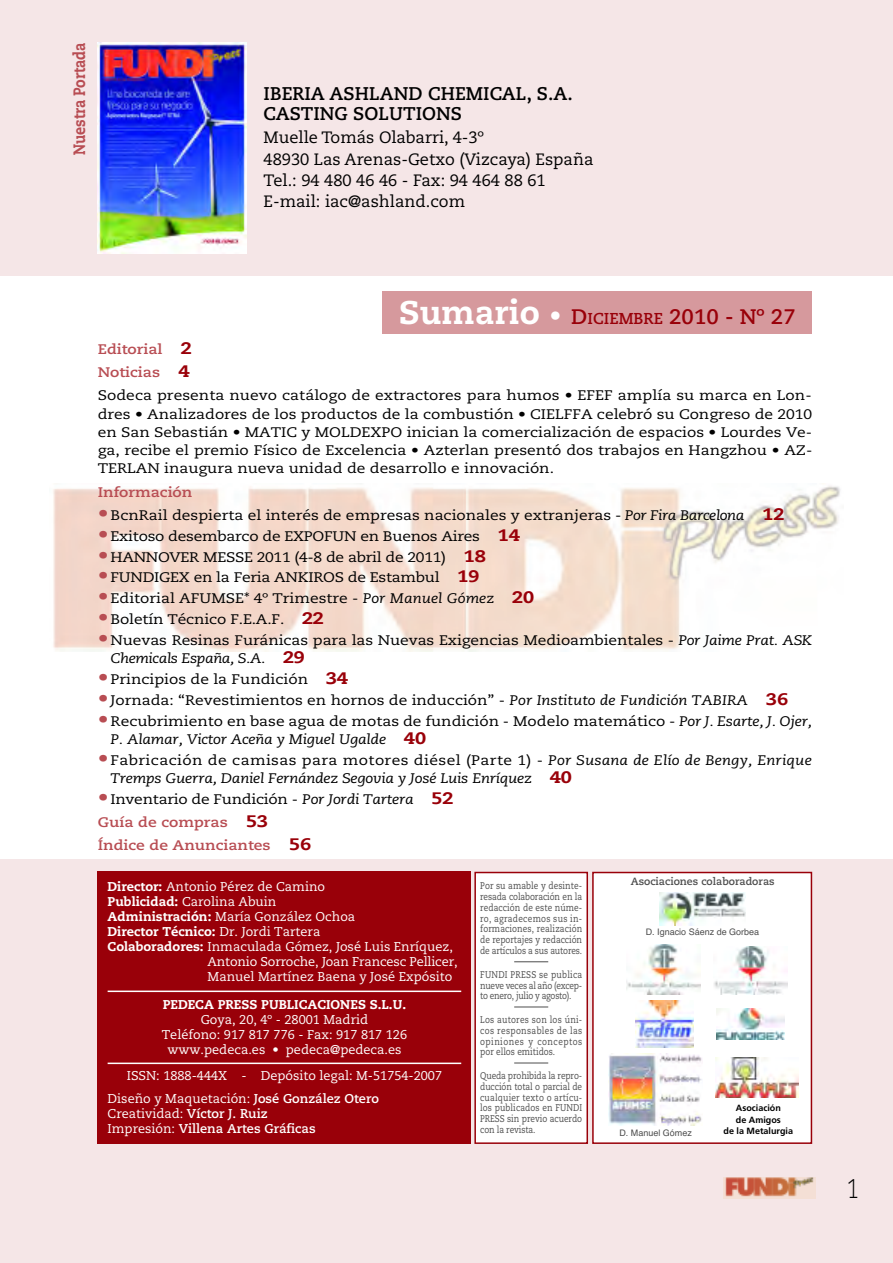
<style>
.page{position:relative;width:893px;height:1263px;background:#fff}
.page>*{position:absolute;margin:0;border:0;box-sizing:border-box;transform-origin:0 0}
.t1{font:300 27px "Caecilia";color:#000;scale:.8 1}
.t2{font:700 21px "Caecilia";color:#990009}
.t3{font:700 18.3px/19.4px "Caecilia";color:#000}
.t4{font:16.5px/21.3px "Caecilia";color:#000}
.t5{font:800 16.5px "Caecilia";color:#b84d53;scale:.85 1}
.t6{font:13.8px/18.3px "Caecilia";color:#000;scale:1.12 1}
.t7{font:italic 13.8px/18.3px "Caecilia";letter-spacing:-.015em;color:#000;scale:1.12 1}
.t8{font:700 13.8px/23.4px "Caecilia";color:#b84d53;scale:1.12 1}
.t9{font:12.75px/15px "Caecilia";color:#fff;text-align:center}
.t10{font:700 12.75px/15px "Caecilia";color:#fff}
.t11{font:800 12.75px "Caecilia";color:#fff}
.t12{font:700 10.5px "Caecilia";color:#4d4d4d}
.t13{font:9.75px/10.8px "Caecilia";letter-spacing:-.005em;color:#4d4d4d;text-align:justify;scale:.85 1}
.t14{font:9px "Helvetica";color:#4d4d4d}
.t15{font:700 9px/11.2px "Frutiger";color:#000;text-align:center}
.s1{font-weight:800;font-size:32.85px;color:#fff}
.s2{font-weight:800;font-size:24px;color:#fff}
.s3{font-size:15.75px}
.s4{font-weight:700;color:#b84d53}
.s5{font-weight:800;font-size:16.65px;color:#990009}
.s6{font-size:19.35px;color:#b84d53}
.s7{font-style:italic}
.s8{font-style:normal;font-size:19.35px;color:#b84d53}
.s9{font-style:normal}
.s10{font-weight:800;font-style:normal;font-size:16.65px;color:#990009}
.s11{font-weight:400;font-size:19.35px}
.s12{font-weight:400;color:#000}
.s13{font-weight:400;font-style:italic;color:#000}
.s14{font-weight:800}
.s15{font-weight:400}
.s16{font-weight:700}
</style>
<div class="page">
<div style="left:0;top:859px;width:893px;height:404px;background:#f5e6e7"></div>
<div style="left:475px;top:872px;width:112px;height:271px;background:#fff"></div>
<div style="left:474px;top:872px;width:114px;height:272px;border:2px solid #990009"></div>
<div style="left:593px;top:872px;width:218px;height:271px;background:#fff"></div>
<div style="left:592px;top:872px;width:220px;height:272px;border:2px solid #990009"></div>
<div style="left:0;top:0;width:893px;height:276px;background:#f5e6e7"></div>
<img style="left:724px;top:1177px;width:91px;height:22px">
<img style="left:53px;top:486px;width:787px;height:166px">
<div style="left:98px;top:872px;width:373px;height:272px;background:#990009"></div>
<hr style="left:108px;top:990px;width:353px;height:2px;background:#fff">
<hr style="left:108px;top:1062px;width:353px;height:2px;background:#fff">
<img style="left:626px;top:944px;width:75px;height:50px">
<img style="left:714px;top:946px;width:74px;height:49px">
<img style="left:659px;top:893px;width:86px;height:33px">
<img style="left:608px;top:1053px;width:94px;height:73px">
<hr style="left:514px;top:961px;width:34px;height:1px;background:#4d4d4d">
<hr style="left:514px;top:1006px;width:34px;height:1px;background:#4d4d4d">
<hr style="left:514px;top:1062px;width:34px;height:1px;background:#4d4d4d">
<div style="left:383px;top:291px;width:429px;height:43px;background:#d6999d"></div>
<img style="left:98px;top:43px;width:149px;height:210px">
<img style="left:635px;top:1000px;width:58px;height:47px">
<svg style="left:715px;top:1074px;width:84px;height:24px"></svg>
<img style="left:715px;top:1057px;width:83px;height:40px">
<img style="left:717px;top:1009px;width:68px;height:31px">
<p class="t5" style="left:72px;top:155px;width:134px;rotate:-90deg">Nuestra Portada</p>
<p class="t3" style="left:264px;top:86px;width:311px">IBERIA ASHLAND CHEMICAL, S.A.<br>CASTING SOLUTIONS</p>
<p class="t4" style="left:264px;top:128px;width:331px">Muelle Tomás Olabarri, 4-3º<br>48930 Las Arenas-Getxo (Vizcaya) España<br>Tel.: 94 480 46 46 - Fax: 94 464 88 61<br>E-mail: iac@ashland.com</p>
<p class="t2" style="left:399px;top:308px;width:398px"><span class="s1">Sumario</span> <span class="s2">•</span> D<span class="s3">ICIEMBRE</span> 2010 - Nº 27</p>
<p class="t6" style="left:98px;top:338px;width:639px;line-height:23.4px"><span class="s4">Editorial</span> <span class="s5">2<br></span><span class="s4">Noticias</span> <span class="s5">4<br></span>Sodeca presenta nuevo catálogo de extractores para humos • EFEF amplía su marca en Lon-</p>
<p class="t6" style="left:98px;top:406px;width:639px;text-align:justify">dres • Analizadores de los productos de la combustión • CIELFFA celebró su Congreso de 2010 en San Sebastián • MATIC y MOLDEXPO inician la comercialización de espacios • Lourdes Ve&shy;ga, recibe el premio Físico de Excelencia • Azterlan presentó dos trabajos en Hangzhou • AZ-TERLAN inaugura nueva unidad de desarrollo e innovación.</p>
<p class="t8" style="left:98px;top:481px;width:86px">Información</p>
<p class="t6" style="left:98px;top:507px;width:615px"><span class="s6">•</span>BcnRail despierta el interés de empresas nacionales y extranjeras - <span class="s7">Por Fira Barcelona</span> <span class="s5">12</span></p>
<p class="t6" style="left:98px;top:528px;width:378px"><span class="s6">•</span>Exitoso desembarco de EXPOFUN en Buenos Aires <span class="s5">14</span></p>
<p class="t6" style="left:98px;top:549px;width:348px"><span class="s6">•</span>HANNOVER MESSE 2011 (4-8 de abril de 2011) <span class="s5">18</span></p>
<p class="t6" style="left:98px;top:570px;width:342px"><span class="s6">•</span>FUNDIGEX en la Feria ANKIROS de Estambul <span class="s5">19</span></p>
<p class="t6" style="left:98px;top:590px;width:391px"><span class="s6">•</span>Editorial AFUMSE* 4º Trimestre - <span class="s7">Por Manuel Gómez</span> <span class="s5">20</span></p>
<p class="t6" style="left:98px;top:611px;width:203px"><span class="s6">•</span>Boletín Técnico F.E.A.F. <span class="s5">22</span></p>
<p class="t6" style="left:111px;top:632px;width:628px;text-indent:-13px"><span class="s6">•</span>Nuevas Resinas Furánicas para las Nuevas Exigencias Medioambientales - <span class="s7">Por Jaime Prat. ASK<br>Chemicals España, S.A.</span> <span class="s5">29</span></p>
<p class="t6" style="left:98px;top:671px;width:225px"><span class="s6">•</span>Principios de la Fundición <span class="s5">34</span></p>
<p class="t6" style="left:98px;top:692px;width:618px"><span class="s6">•</span>Jornada: “Revestimientos en hornos de inducción” - <span class="s7">Por Instituto de Fundición TABIRA</span> <span class="s5">36</span></p>
<p class="t6" style="left:111px;top:713px;width:628px;text-indent:-13px"><span class="s6">•</span>Recubrimiento en base agua de motas de fundición - Modelo matemático - <span class="s7">Por J. Esarte, J. Ojer,<br>P. Alamar, Victor Aceña y Miguel Ugalde</span> <span class="s5">40</span></p>
<p class="t7" style="left:111px;top:752px;width:628px;text-indent:-13px"><span class="s8">•</span><span class="s9">Fabricación de camisas para motores diésel (Parte 1) -</span> Por Susana de Elío de Bengy, Enrique<br>Tremps Guerra, Daniel Fernández Segovia y José Luis Enríquez <span class="s10">40</span></p>
<p class="t8" style="left:98px;top:788px;width:319px"><span class="s11">•</span><span class="s12">Inventario de Fundición -</span> <span class="s13">Por Jordi Tartera</span> <span class="s5">52<br></span>Guía de compras <span class="s5">53<br></span>Índice de Anunciantes <span class="s5">56</span></p>
<p class="t9" style="left:108px;top:880px;width:219px"><span class="s14">Director:</span> Antonio Pérez de Camino</p>
<p class="t9" style="left:108px;top:895px;width:170px"><span class="s14">Publicidad:</span> Carolina Abuin</p>
<p class="t9" style="left:108px;top:910px;width:249px"><span class="s14">Administración:</span> María González Ochoa</p>
<p class="t11" style="left:108px;top:926px;width:214px">Director Técnico: <span class="s15">Dr. Jordi Tartera</span></p>
<p class="t9" style="left:108px;top:940px;width:347px"><span class="s14">Colaboradores:</span> Inmaculada Gómez, José Luis Enríquez,</p>
<p class="t9" style="left:208px;top:955px;width:252px">Antonio Sorroche, Joan Francesc Pellicer,</p>
<p class="t9" style="left:208px;top:970px;width:246px">Manuel Martínez Baena y José Expósito</p>
<p class="t9" style="left:162px;top:998px;width:247px"><span class="s14">PEDECA PRESS PUBLICACIONES S.L.U.<br></span>Goya, 20, 4º - 28001 Madrid<br>Teléfono: 917 817 776 - Fax: 917 817 126 www.pedeca.es • pedeca@pedeca.es</p>
<p class="t9" style="left:108px;top:1065px;width:336px;line-height:23.2px;text-align:left;text-indent:19px">ISSN: 1888-444X - Depósito legal: M-51754-2007<br>Diseño y Maquetación: <span class="s16">José González Otero</span></p>
<p class="t10" style="left:108px;top:1107px;width:210px"><span class="s15">Creatividad:</span> Víctor J. Ruiz<br><span class="s15">Impresión:</span> Villena Artes Gráficas</p>
<p class="t13" style="left:480px;top:881px;width:122px">Por su amable y desinte&shy;resada colaboración en la redacción de este núme&shy;ro, agradecemos sus in&shy;formaciones, realización de reportajes y redacción de artículos a sus autores.</p>
<p class="t13" style="left:480px;top:970px;width:122px">FUNDI PRESS se publica nueve veces al año (excep&shy;to enero, julio y agosto).</p>
<p class="t13" style="left:480px;top:1015px;width:122px">Los autores son los úni&shy;cos responsables de las opiniones y conceptos por ellos emitidos.</p>
<p class="t13" style="left:480px;top:1071px;width:122px">Queda prohibida la repro&shy;ducción total o parcial de cualquier texto o artícu&shy;los publicados en FUNDI PRESS sin previo acuerdo con la revista.</p>
<p class="t12" style="left:631px;top:877px;width:145px">Asociaciones colaboradoras</p>
<p class="t14" style="left:646px;top:926px;width:115px">D. Ignacio Sáenz de Gorbea</p>
<p class="t14" style="left:619px;top:1128px;width:74px">D. Manuel Gómez</p>
<p class="t15" style="left:724px;top:1103px;width:71px">Asociación<br>de Amigos<br>de la Metalurgia</p>
<p class="t1" style="left:847px;top:1177px;width:17px">1</p>
</div>
